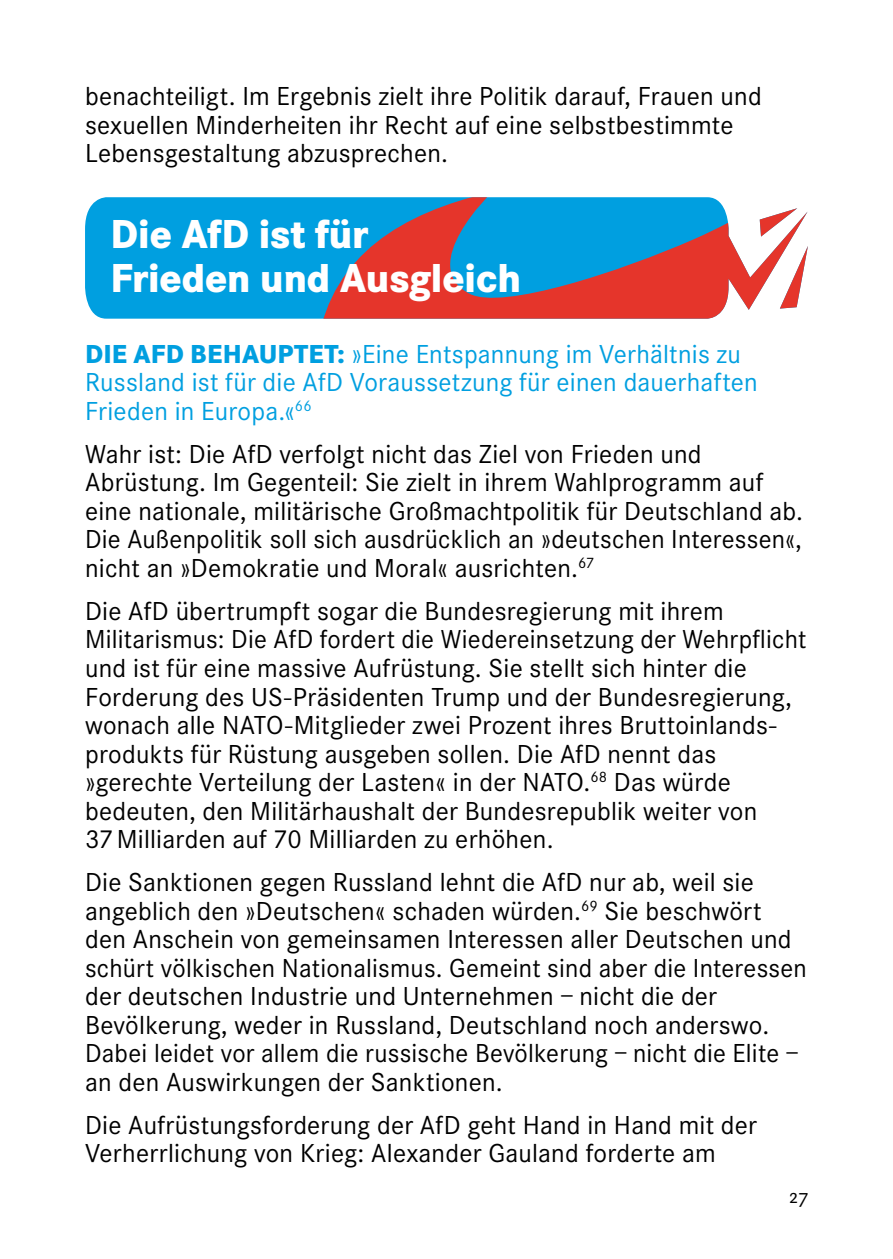
<style>
.page{position:relative;width:893px;height:1259px;background:#fff}
.page>*{position:absolute;margin:0;border:0;box-sizing:border-box;transform-origin:0 0}
.t1{font:800 42px/43.5px "Corporate S";color:#fff;scale:.93 1}
.t2{font:27px/28.5px "Corporate S";letter-spacing:.01em;color:#000}
.t3{font:27px/28.5px "Corporate S";letter-spacing:.01em;color:#009fe0}
.t4{font:21px "Corporate SSC";color:#000}
.s1{font-weight:800}
</style>
<div class="page">
<div style="left:85px;top:197px;width:229px;height:122px;background:#009fe0"></div>
<svg style="left:314px;top:197px;width:494px;height:122px"></svg>
<p class="t2" style="left:85px;top:82px;width:678px">benachteiligt. Im Ergebnis zielt ihre Politik darauf, Frauen und sexuellen Minderheiten ihr Recht auf eine selbstbestimmte<br>Lebensgestaltung abzusprechen.</p>
<h1 class="t1" style="left:111px;top:213px;width:443px">Die AfD ist für<br>Frieden und Ausgleich</h1>
<p class="t3" style="left:85px;top:340px;width:674px"><span class="s1">Die AfD behauptet:</span> »Eine Entspannung im Verhältnis zu<br>Russland ist für die AfD Voraussetzung für einen dauerhaften<br>Frieden in Europa.«<sup>66</sup></p>
<p class="t2" style="left:85px;top:440px;width:719px">Wahr ist: Die AfD verfolgt nicht das Ziel von Frieden und Abrüstung. Im Gegenteil: Sie zielt in ihrem Wahlprogramm auf eine nationale, militärische Großmachtpolitik für Deutschland ab.<br>Die Außenpolitik soll sich ausdrücklich an »deutschen Interessen«, nicht an »Demokratie und Moral« ausrichten.<sup>67</sup></p>
<p class="t2" style="left:85px;top:597px;width:723px">Die AfD übertrumpft sogar die Bundesregierung mit ihrem Militarismus: Die AfD fordert die Wiedereinsetzung der Wehrpflicht und ist für eine massive Aufrüstung. Sie stellt sich hinter die Forderung des US-Präsidenten Trump und der Bundesregierung, wonach alle NATO-Mitglieder zwei Prozent ihres Bruttoinlands&shy;produkts für Rüstung ausgeben sollen. Die AfD nennt das »gerechte Verteilung der Lasten« in der NATO.<sup>68</sup> Das würde bedeuten, den Militärhaushalt der Bundesrepublik weiter von 37Milliarden auf 70 Milliarden zu erhöhen.</p>
<p class="t2" style="left:85px;top:868px;width:723px">Die Sanktionen gegen Russland lehnt die AfD nur ab, weil sie angeblich den »Deutschen« schaden würden.<sup>69</sup> Sie beschwört den Anschein von gemeinsamen Interessen aller Deutschen und schürt völkischen Nationalismus. Gemeint sind aber die Interessen der deutschen Industrie und Unternehmen – nicht die der Bevölkerung, weder in Russland, Deutschland noch anderswo.<br>Dabei leidet vor allem die russische Bevölkerung – nicht die Elite – an den Auswirkungen der Sanktionen.</p>
<p class="t2" style="left:85px;top:1110px;width:673px">Die Aufrüstungsforderung der AfD geht Hand in Hand mit der<br>Verherrlichung von Krieg: Alexander Gauland forderte am</p>
<p class="t4" style="left:789px;top:1184px;width:20px">27</p>
</div>
